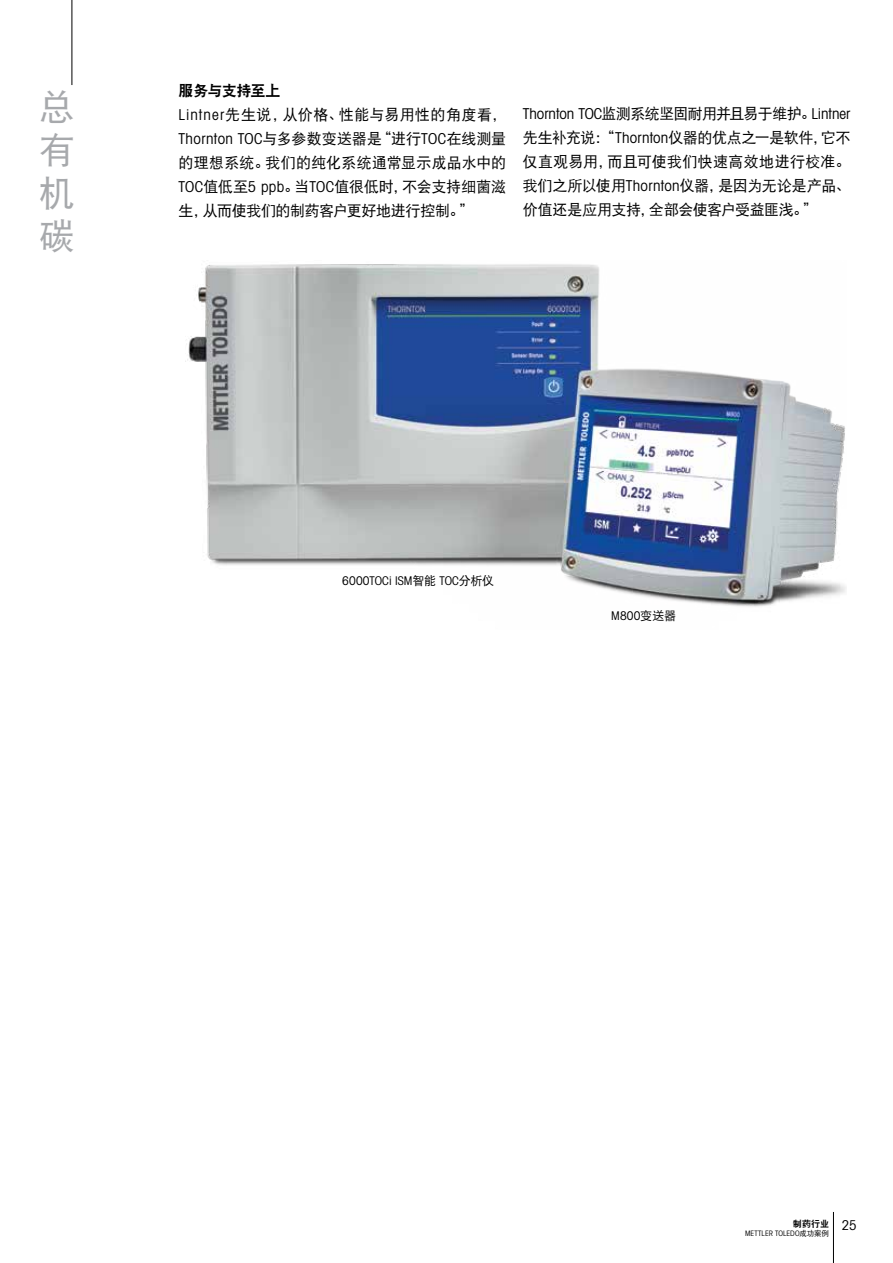
<style>
.page{position:relative;width:893px;height:1263px;background:#fff}
.page>*{position:absolute;margin:0;border:0;box-sizing:border-box;transform-origin:0 0}
.t1{font:36px/43.2px "DFP Hei W5";color:#a7a9ac;text-align:justify}
.t2{font:15px/24px "DFP Hei W5";letter-spacing:-.02em;color:#000;text-align:justify}
.t3{font:15px "Avant Gardefor MT Bk";color:#000}
.t4{font:15px "DFP Hei W9";letter-spacing:-.03em;color:#000}
.t5{font:12px "Avant Gardefor MT Bk";letter-spacing:.01em;color:#000}
.t6{font:9px "DFP Hei W9";color:#000}
.t7{font:7.5px "Avant Gardefor MT Bk";letter-spacing:.015em;color:#000}
.s1{font-family:"Avant Gardefor MT Bk"}
.s2{font-family:"DFP Hei W5"}
.s3{font-family:"Avant Gardefor MT Bk";font-size:13.5px}
</style>
<div class="page">
<hr style="left:833px;top:1212px;width:1px;height:51px;background:#000">
<hr style="left:72px;top:0;width:1px;height:85px;background:#000">
<img style="left:187px;top:264px;width:659px;height:343px">
<h1 class="t1" style="left:39px;top:85px;width:37px">总有机碳</h1>
<p class="t4" style="left:179px;top:82px;width:104px">服务与支持至上</p>
<p class="t2" style="left:179px;top:102px;width:329px"><span class="s1">Lintner</span>先生说，从价格、性能与易用性的角度看，<span class="s1">Thornton TOC</span>与多参数变送器是“进行<span class="s1">TOC</span>在线测量的理想系统。我们的纯化系统通常显示成品水中的<span class="s1">TOC</span>值低至<span class="s1">5 ppb</span>。当<span class="s1">TOC</span>值很低时，不会支持细菌滋生，从而使我们的制药客户更好地进行控制。”</p>
<p class="t3" style="left:523px;top:105px;width:329px">Thornton TOC<span class="s2">监测系统坚固耐用并且易于维护。</span>Lintner</p>
<p class="t2" style="left:523px;top:126px;width:329px">先生补充说：“<span class="s1">Thornton</span>仪器的优点之一是软件，它不仅直观易用，而且可使我们快速高效地进行校准。我们之所以使用<span class="s1">Thornton</span>仪器，是因为无论是产品、价值还是应用支持，全部会使客户受益匪浅。”</p>
<p class="t5" style="left:342px;top:574px;width:153px">6000TOCi ISM<span class="s2">智能</span> TOC<span class="s2">分析仪</span></p>
<p class="t5" style="left:611px;top:609px;width:66px">M800<span class="s2">变送器</span></p>
<p class="t6" style="left:793px;top:1219px;width:65px">制药行业 <span class="s3">25</span></p>
<p class="t7" style="left:745px;top:1229px;width:85px">METTLER TOLEDO<span class="s2">成功案例</span></p>
</div>
